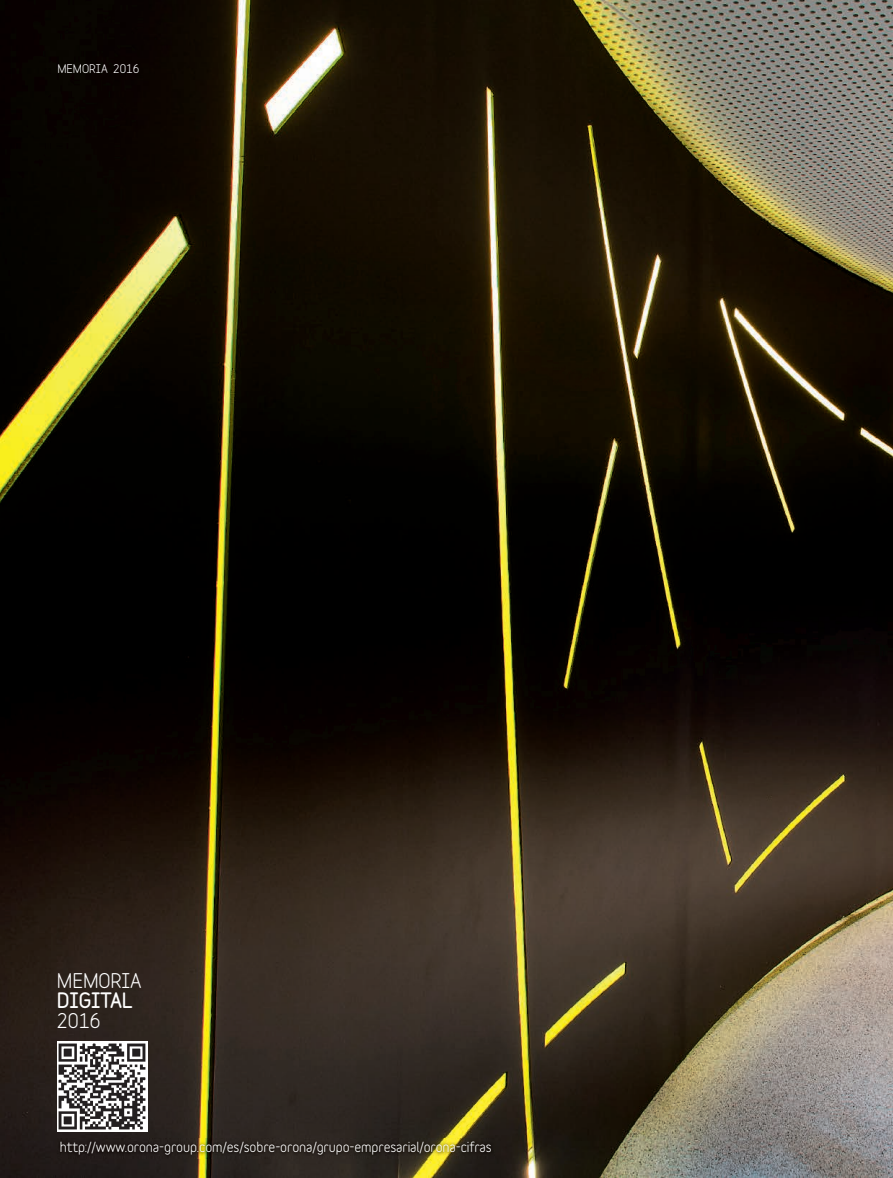
<style>
.page{position:relative;width:893px;height:1178px;background:#fff}
.page>*{position:absolute;margin:0;border:0;box-sizing:border-box;transform-origin:0 0}
.t1{font:700 19.05px "Variable";letter-spacing:-.01em;color:#fff}
.t2{font:900 19.05px "Variable";letter-spacing:-.01em;color:#fff}
.t3{font:700 13.35px "Variable";letter-spacing:-.01em;color:#fff}
.t4{font:700 11.25px "Variable";color:#fff}
</style>
<div class="page">
<img style="left:0;top:0;width:893px;height:1178px">
<img style="left:57px;top:1041px;width:90px;height:90px">
<img style="left:57px;top:1139px;width:437px;height:19px">
<p class="t4" style="left:57px;top:59px;width:83px">MEMORIA 2016</p>
<h1 class="t1" style="left:57px;top:964px;width:86px">MEMORIA</h1>
<h1 class="t2" style="left:57px;top:985px;width:77px">DIGITAL</h1>
<h1 class="t1" style="left:57px;top:1005px;width:45px">2016</h1>
<p class="t3" style="left:60px;top:1136px;width:433px">http://www.orona-group.com/es/sobre-orona/grupo-empresarial/orona-cifras</p>
</div>
